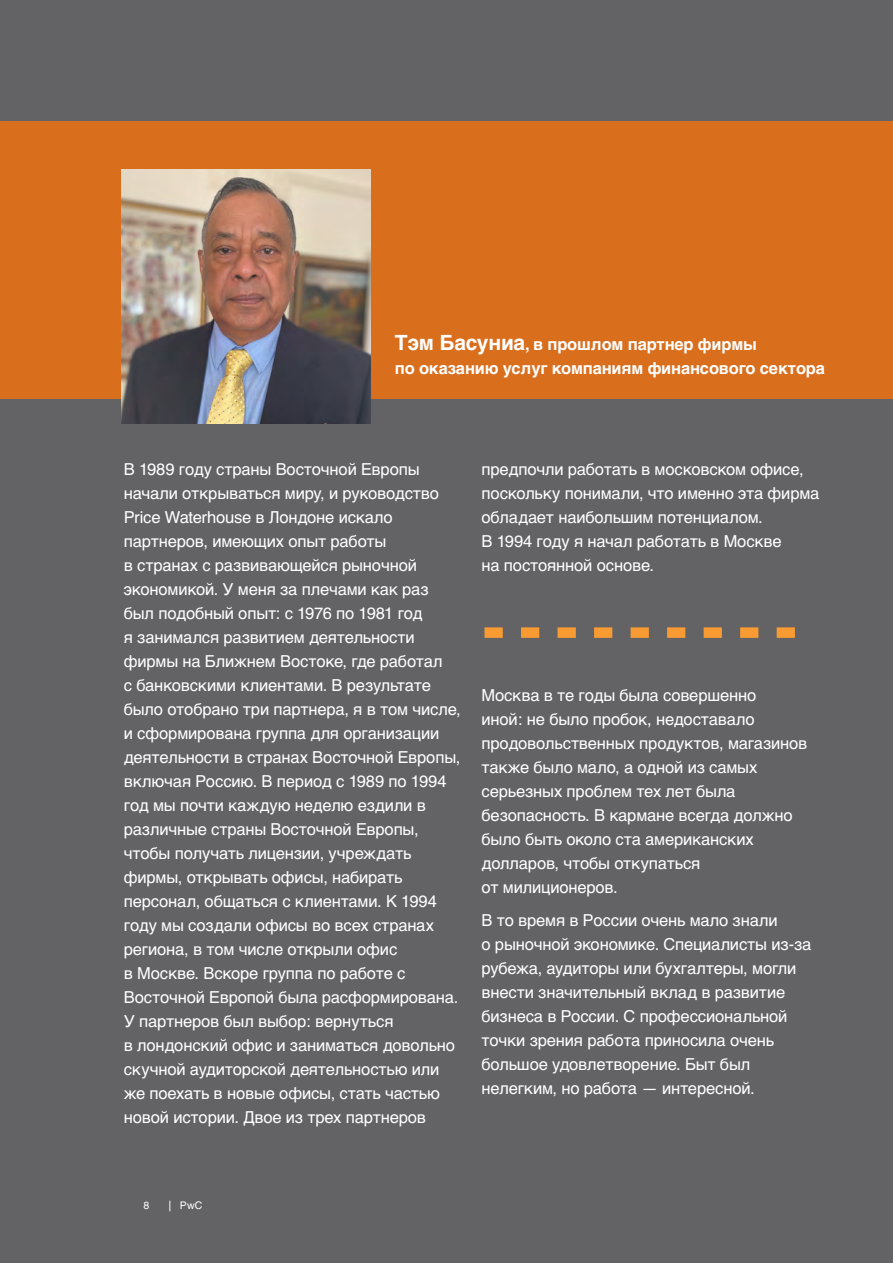
<style>
.page{position:relative;width:893px;height:1263px;background:#636366}
.page>*{position:absolute;margin:0;border:0;box-sizing:border-box;transform-origin:0 0}
.t1{font:16.5px/24px "Helvetica Cyr Upright";letter-spacing:-.01em;color:#fff}
.t2{font:700 16.5px/24px "Helvetica Cyr";letter-spacing:-.01em;color:#fff}
.Publication_Issue{font:10.5px "Helvetica Cyr Upright";color:#fff}
.Page_number_-_Right{font:10.5px "Helvetica Cyr Upright";color:#fff}
.s1{font-size:21px}
</style>
<div class="page">
<div style="left:0;top:121px;width:893px;height:278px;background:#d96e1d"></div>
<img style="left:121px;top:169px;width:249px;height:254px">
<svg style="left:484px;top:627px;width:311px;height:11px"></svg>
<p class="t2" style="left:395px;top:332px;width:432px"><span class="s1">Тэм Басуниа</span>, в прошлом партнер фирмы<br>по оказанию услуг компаниям финансового сектора</p>
<p class="t1" style="left:124px;top:457px;width:339px">В 1989 году страны Восточной Европы начали открываться миру, и руководство Price Waterhouse в Лондоне искало партнеров, имеющих опыт работы<br>в странах с развивающейся рыночной экономикой. У меня за плечами как раз был подобный опыт: с 1976 по 1981 год<br>я занимался развитием деятельности фирмы на Ближнем Востоке, где работал<br>с банковскими клиентами. В результате было отобрано три партнера, я в том числе, и сформирована группа для организации деятельности в странах Восточной Европы, включая Россию. В период с 1989 по 1994 год мы почти каждую неделю ездили в различные страны Восточной Европы, чтобы получать лицензии, учреждать фирмы, открывать офисы, набирать персонал, общаться с клиентами. К 1994 году мы создали офисы во всех странах региона, в том числе открыли офис<br>в Москве. Вскоре группа по работе с Восточной Европой была расформирована.<br>У партнеров был выбор: вернуться<br>в лондонский офис и заниматься довольно скучной аудиторской деятельностью или же поехать в новые офисы, стать частью новой истории. Двое из трех партнеров</p>
<p class="t1" style="left:481px;top:458px;width:339px">предпочли работать в московском офисе, поскольку понимали, что именно эта фирма обладает наибольшим потенциалом.<br>В 1994 году я начал работать в Москве<br>на постоянной основе.</p>
<p class="t1" style="left:481px;top:684px;width:327px">Москва в те годы была совершенно<br>иной: не было пробок, недоставало продовольственных продуктов, магазинов также было мало, а одной из самых серьезных проблем тех лет была безопасность. В кармане всегда должно было быть около ста американских долларов, чтобы откупаться<br>от милиционеров.</p>
<p class="t1" style="left:481px;top:908px;width:331px">В то время в России очень мало знали<br>о рыночной экономике. Специалисты из-за рубежа, аудиторы или бухгалтеры, могли внести значительный вклад в развитие бизнеса в России. С профессиональной точки зрения работа приносила очень большое удовлетворение. Быт был нелегким, но работа — интересной.</p>
<p class="Page_number_-_Right" style="left:144px;top:1199px;width:7px">8</p>
<p class="Publication_Issue" style="left:169px;top:1199px;width:35px">| PwC</p>
</div>
